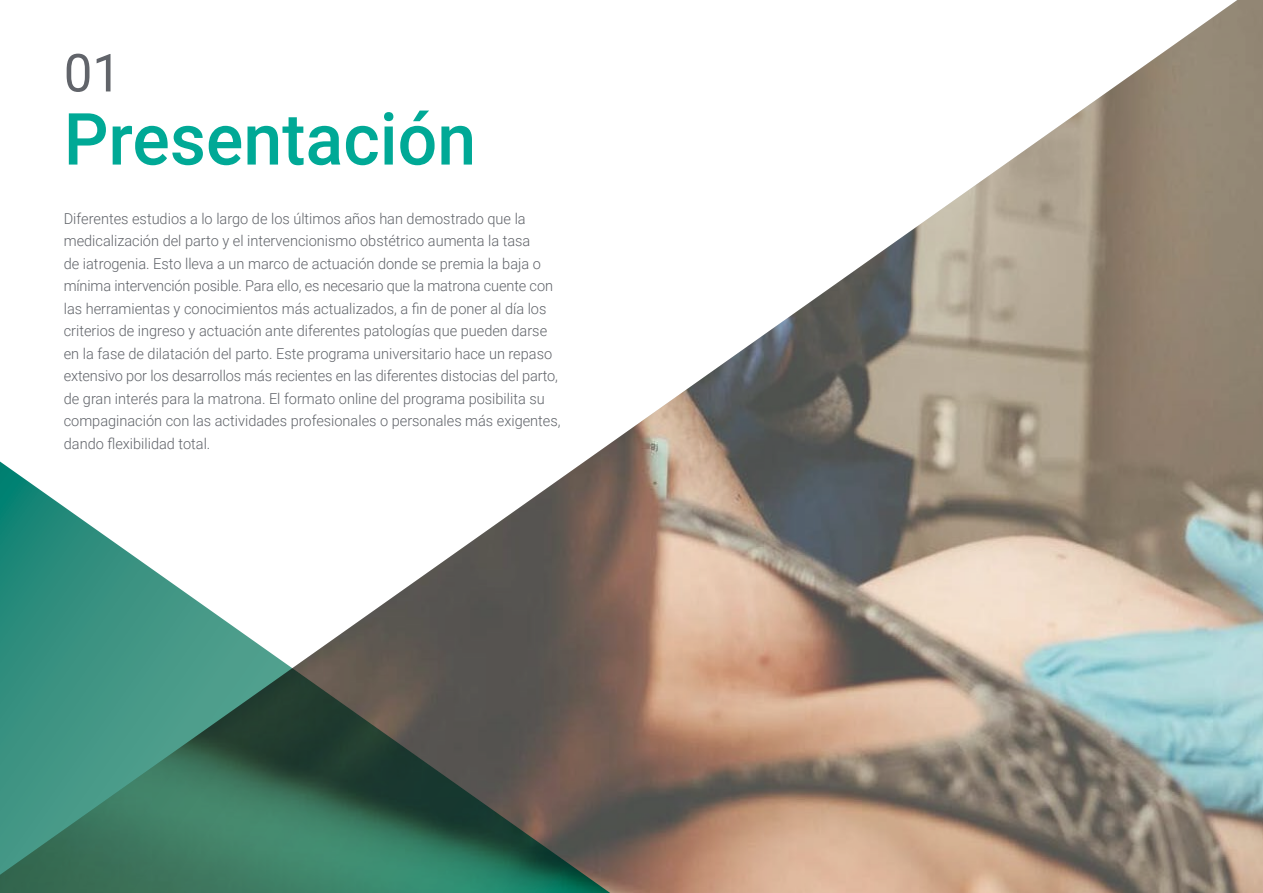
<style>
.page{position:relative;width:1263px;height:893px;background:#fff}
.page>*{position:absolute;margin:0;border:0;box-sizing:border-box;transform-origin:0 0}
.t1{font:500 72px "Roboto";color:#00a996}
.t2{font:52.5px "Roboto";color:#61646a}
.t3{font:300 15px/22.5px "Roboto";color:#61646a}
</style>
<div class="page">
<img style="left:606px;top:0;width:657px;height:893px">
<svg style="left:0;top:446px;width:640px;height:447px"></svg>
<h2 class="t2" style="left:64px;top:36px;width:59px">01</h2>
<h1 class="t1" style="left:64px;top:89px;width:414px">Presentación</h1>
<p class="t3" style="left:64px;top:207px;width:498px">Diferentes estudios a lo largo de los últimos años han demostrado que la medicalización del parto y el intervencionismo obstétrico aumenta la tasa<br>de iatrogenia. Esto lleva a un marco de actuación donde se premia la baja o mínima intervención posible. Para ello, es necesario que la matrona cuente con las herramientas y conocimientos más actualizados, a fin de poner al día los criterios de ingreso y actuación ante diferentes patologías que pueden darse en la fase de dilatación del parto. Este programa universitario hace un repaso extensivo por los desarrollos más recientes en las diferentes distocias del parto, de gran interés para la matrona. El formato online del programa posibilita su compaginación con las actividades profesionales o personales más exigentes, dando flexibilidad total.</p>
</div>
